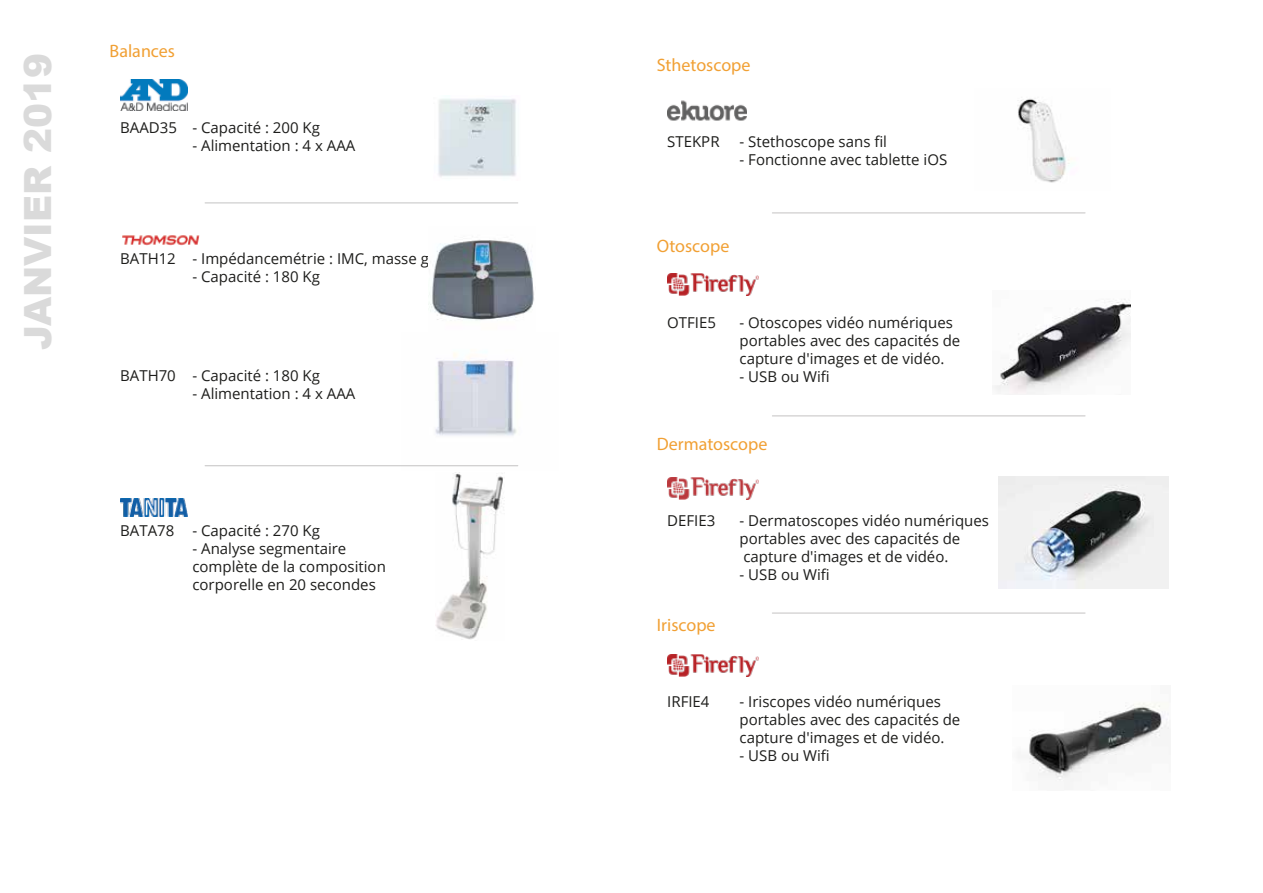
<style>
.page{position:relative;width:1263px;height:893px;background:#fff}
.page>*{position:absolute;margin:0;border:0;box-sizing:border-box;transform-origin:0 0}
.t1{font:900 37.5px "Arial";color:#dadada}
.t2{font:18px "Myriad Pro";color:#f1a034}
.t3{font:15px/18px "Open Sans";color:#1d1d1b}
</style>
<div class="page">
<img style="left:120px;top:80px;width:68px;height:31px">
<img style="left:438px;top:98px;width:78px;height:79px">
<img style="left:435px;top:472px;width:69px;height:168px">
<img style="left:120px;top:499px;width:68px;height:17px">
<img style="left:122px;top:235px;width:78px;height:11px">
<img style="left:428px;top:239px;width:106px;height:82px">
<img style="left:401px;top:353px;width:118px;height:114px">
<hr style="left:205px;top:202px;width:313px;height:1px;background:#cac9c9">
<hr style="left:205px;top:465px;width:313px;height:1px;background:#cac9c9">
<hr style="left:772px;top:612px;width:313px;height:2px;background:#cac9c9">
<hr style="left:772px;top:415px;width:313px;height:1px;background:#cac9c9">
<hr style="left:772px;top:212px;width:313px;height:1px;background:#cac9c9">
<img style="left:667px;top:478px;width:92px;height:22px">
<img style="left:667px;top:654px;width:92px;height:22px">
<img style="left:667px;top:273px;width:92px;height:23px">
<img style="left:667px;top:100px;width:79px;height:21px">
<img style="left:999px;top:476px;width:170px;height:112px">
<img style="left:1029px;top:703px;width:140px;height:79px">
<img style="left:994px;top:299px;width:137px;height:95px">
<img style="left:1017px;top:98px;width:53px;height:85px">
<p class="t2" style="left:110px;top:40px;width:67px">Balances</p>
<h1 class="t1" style="left:10px;top:350px;width:299px;rotate:-90deg">JANVIER 2019</h1>
<p class="t2" style="left:657px;top:54px;width:95px">Sthetoscope</p>
<p class="t3" style="left:120px;top:118px;width:201px">BAAD35 - Capacité : 200 Kg</p>
<p class="t3" style="left:192px;top:136px;width:164px">- Alimentation : 4 x AAA</p>
<p class="t3" style="left:667px;top:132px;width:54px">STEKPR</p>
<p class="t3" style="left:739px;top:132px;width:149px">- Stethoscope sans fil</p>
<p class="t3" style="left:739px;top:150px;width:209px">- Fonctionne avec tablette iOS</p>
<p class="t2" style="left:657px;top:235px;width:74px">Otoscope</p>
<p class="t3" style="left:120px;top:249px;width:359px">BATH12 - Impédancemétrie : IMC, masse grasse...</p>
<p class="t3" style="left:192px;top:267px;width:129px">- Capacité : 180 Kg</p>
<p class="t3" style="left:667px;top:313px;width:50px">OTFIE5</p>
<p class="t3" style="left:739px;top:313px;width:222px">- Otoscopes vidéo numériques portables avec des capacités de capture d'images et de vidéo.</p>
<p class="t3" style="left:739px;top:367px;width:92px">- USB ou Wifi</p>
<p class="t3" style="left:120px;top:366px;width:201px">BATH70 - Capacité : 180 Kg</p>
<p class="t3" style="left:192px;top:384px;width:164px">- Alimentation : 4 x AAA</p>
<p class="t3" style="left:120px;top:521px;width:201px">BATA78 - Capacité : 270 Kg</p>
<p class="t3" style="left:192px;top:539px;width:195px">- Analyse segmentaire complète de la composition corporelle en 20 secondes</p>
<p class="t2" style="left:657px;top:433px;width:112px">Dermatoscope</p>
<p class="t3" style="left:667px;top:511px;width:50px">DEFIE3</p>
<p class="t3" style="left:739px;top:511px;width:251px">- Dermatoscopes vidéo numériques portables avec des capacités de capture d'images et de vidéo.</p>
<p class="t3" style="left:739px;top:565px;width:92px">- USB ou Wifi</p>
<p class="t2" style="left:657px;top:614px;width:60px">Iriscope</p>
<p class="t3" style="left:667px;top:692px;width:44px">IRFIE4</p>
<p class="t3" style="left:739px;top:692px;width:222px">- Iriscopes vidéo numériques portables avec des capacités de capture d'images et de vidéo.</p>
<p class="t3" style="left:739px;top:746px;width:92px">- USB ou Wifi</p>
</div>
